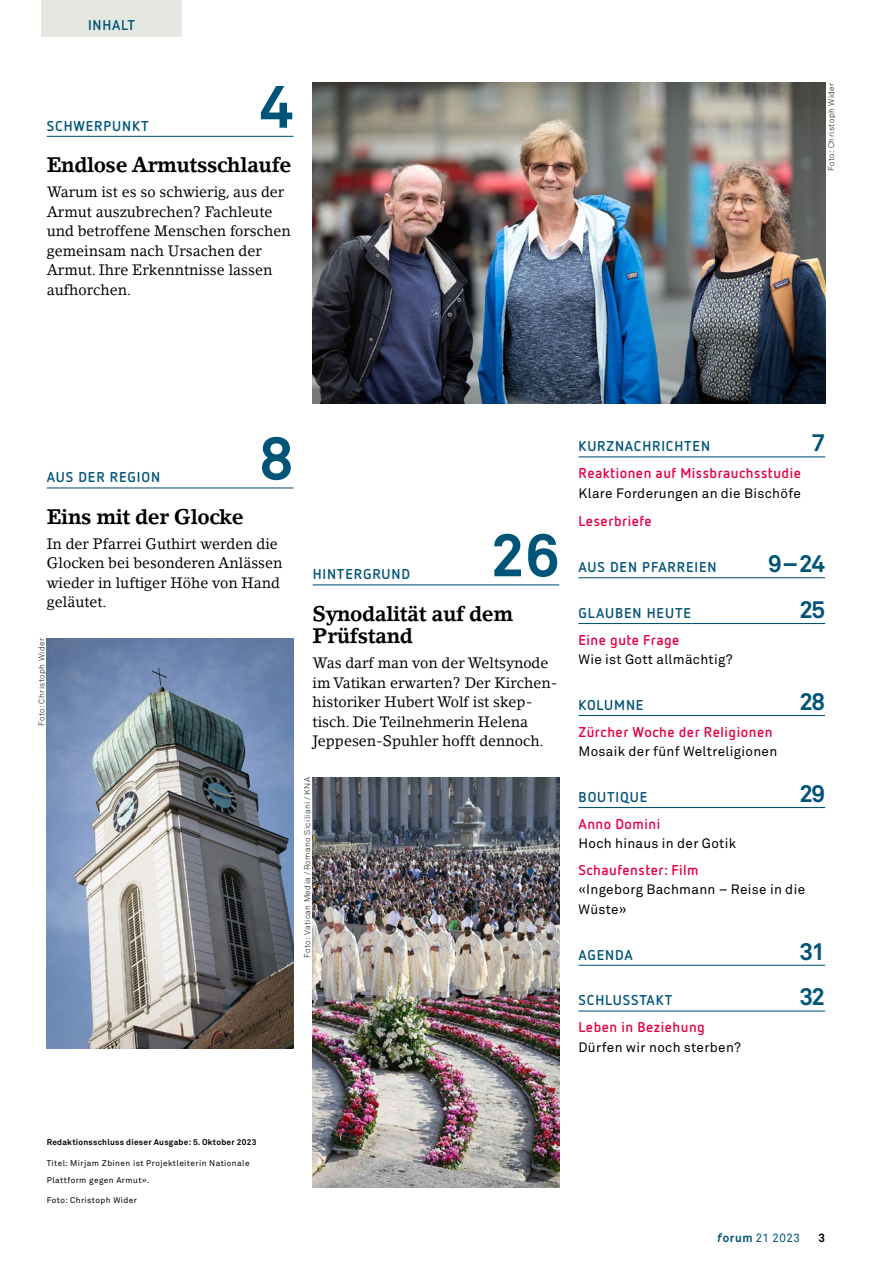
<style>
.page{position:relative;width:872px;height:1263px;background:#fff}
.page>*{position:absolute;margin:0;border:0;box-sizing:border-box;transform-origin:0 0}
.t1{font:700 60px "Akkurat Pro";color:#005478}
.t2{font:700 24px "Akkurat Pro";letter-spacing:-.075em;color:#005478}
.t3{font:700 21px/22.5px "Lino Letter";letter-spacing:-.02em;color:#000;scale:.96 1}
.t4{font:15px/19.5px "Lino Letter";color:#000;scale:.96 1}
.t5{font:700 14.25px "Netto OT";letter-spacing:.035em;color:#e50045}
.t6{font:700 14.25px "Netto OT";letter-spacing:.06em;color:#005478}
.t7{font:13.5px/19.5px "Akkurat Pro";letter-spacing:.025em;color:#000}
.t8{font:12px "Akkurat Pro";letter-spacing:.04em;color:#005478;scale:.96 1}
.t9{font:700 12px "Akkurat Pro";color:#000;scale:.96 1}
.t10{font:8.25px/16.5px "Akkurat Pro";letter-spacing:.05em;color:#000}
.t11{font:8.25px "Akkurat Light Pro";letter-spacing:.05em;color:#000}
.t12{font:700 8.25px "Akkurat Pro";letter-spacing:.03em;color:#000}
.s1{font-weight:700;font-style:italic}
.s2{font-weight:700}
</style>
<div class="page">
<div style="left:41px;top:0;width:141px;height:36px;background:#e4e8e1"></div>
<img style="left:313px;top:82px;width:512px;height:322px">
<hr style="left:578px;top:456px;width:247px;height:1px;background:#005478">
<hr style="left:578px;top:577px;width:247px;height:1px;background:#005478">
<hr style="left:578px;top:623px;width:247px;height:1px;background:#005478">
<hr style="left:578px;top:715px;width:247px;height:1px;background:#005478">
<hr style="left:578px;top:807px;width:247px;height:1px;background:#005478">
<hr style="left:578px;top:965px;width:247px;height:1px;background:#005478">
<hr style="left:578px;top:1010px;width:247px;height:1px;background:#005478">
<hr style="left:47px;top:136px;width:246px;height:1px;background:#005478">
<hr style="left:313px;top:584px;width:246px;height:1px;background:#005478">
<img style="left:313px;top:777px;width:246px;height:410px">
<hr style="left:47px;top:487px;width:246px;height:1px;background:#005478">
<img style="left:47px;top:638px;width:246px;height:410px">
<p class="t6" style="left:88px;top:16px;width:48px">INHALT</p>
<h1 class="t1" style="left:259px;top:69px;width:36px">4</h1>
<h3 class="t3" style="left:47px;top:154px;width:256px">Endlose Armutsschlaufe</h3>
<p class="t4" style="left:47px;top:182px;width:256px">Warum ist es so schwierig, aus der<br>Armut auszubrechen? Fachleute und betroffene Menschen forschen gemeinsam nach Ursachen der<br>Armut. Ihre Erkenntnisse lassen aufhorchen.</p>
<p class="t6" style="left:47px;top:117px;width:103px">SCHWERPUNKT</p>
<p class="t11" style="left:826px;top:171px;width:90px;rotate:-90deg">Foto: Christoph Wider</p>
<p class="t6" style="left:47px;top:468px;width:115px">AUS DER REGION</p>
<h1 class="t1" style="left:259px;top:421px;width:36px">8</h1>
<h3 class="t3" style="left:47px;top:505px;width:207px">Eins mit der Glocke</h3>
<p class="t4" style="left:47px;top:534px;width:247px">In der Pfarrei Guthirt werden die<br>Glocken bei besonderen Anlässen wieder in luftiger Höhe von Hand geläutet.</p>
<p class="t11" style="left:37px;top:726px;width:90px;rotate:-90deg">Foto: Christoph Wider</p>
<h1 class="t1" style="left:490px;top:518px;width:70px">26</h1>
<h3 class="t3" style="left:313px;top:602px;width:210px">Synodalität auf dem<br>Prüfstand</h3>
<p class="t4" style="left:313px;top:653px;width:256px">Was darf man von der Weltsynode im Vatikan erwarten? Der Kirchen&shy;historiker Hubert Wolf ist skep&shy;tisch. Die Teilnehmerin Helena<br>Jeppesen- Spuhler hofft dennoch.</p>
<p class="t6" style="left:313px;top:565px;width:99px">HINTERGRUND</p>
<p class="t11" style="left:302px;top:958px;width:182px;rotate:-90deg">Foto: Vatican Media / Romano Siciliani / KNA</p>
<p class="t6" style="left:578px;top:437px;width:133px">KURZNACHRICHTEN</p>
<h2 class="t2" style="left:811px;top:428px;width:15px">7</h2>
<p class="t5" style="left:578px;top:464px;width:224px">Reaktionen auf Missbrauchsstudie</p>
<p class="t7" style="left:578px;top:483px;width:224px">Klare Forderungen an die Bischöfe</p>
<p class="t5" style="left:578px;top:512px;width:75px">Leserbriefe</p>
<p class="t6" style="left:578px;top:558px;width:140px">AUS DEN PFARREIEN</p>
<h2 class="t2" style="left:768px;top:549px;width:58px">9–24</h2>
<p class="t6" style="left:578px;top:604px;width:114px">GLAUBEN HEUTE</p>
<h2 class="t2" style="left:799px;top:594px;width:27px">25</h2>
<p class="t5" style="left:578px;top:631px;width:103px">Eine gute Frage</p>
<p class="t7" style="left:578px;top:650px;width:156px">Wie ist Gott allmächtig?</p>
<p class="t6" style="left:578px;top:696px;width:66px">KOLUMNE</p>
<h2 class="t2" style="left:799px;top:686px;width:27px">28</h2>
<p class="t5" style="left:578px;top:723px;width:195px">Zürcher Woche der Religionen</p>
<p class="t7" style="left:578px;top:742px;width:200px">Mosaik der fünf Weltreligionen</p>
<p class="t6" style="left:578px;top:788px;width:70px">BOUTIQUE</p>
<h2 class="t2" style="left:799px;top:778px;width:27px">29</h2>
<p class="t5" style="left:578px;top:815px;width:83px">Anno Domini</p>
<p class="t7" style="left:578px;top:834px;width:159px">Hoch hinaus in der Gotik</p>
<p class="t5" style="left:578px;top:861px;width:121px">Schaufenster: Film</p>
<p class="t7" style="left:578px;top:880px;width:228px">«Ingeborg Bachmann – Reise in die<br>Wüste»</p>
<p class="t6" style="left:578px;top:946px;width:56px">AGENDA</p>
<h2 class="t2" style="left:799px;top:936px;width:27px">31</h2>
<p class="t6" style="left:578px;top:991px;width:95px">SCHLUSSTAKT</p>
<h2 class="t2" style="left:799px;top:982px;width:27px">32</h2>
<p class="t5" style="left:578px;top:1018px;width:128px">Leben in Beziehung</p>
<p class="t7" style="left:578px;top:1037px;width:164px">Dürfen wir noch sterben?</p>
<p class="t12" style="left:47px;top:1137px;width:211px">Redaktionsschluss dieser Ausgabe: 5. Oktober 2023</p>
<p class="t10" style="left:47px;top:1155px;width:204px">Titel: Mirjam Zbinen ist Projektleiterin Nationale<br>Plattform gegen Armut».</p>
<p class="t10" style="left:47px;top:1192px;width:92px">Foto: Christoph Wider</p>
<p class="t8" style="left:717px;top:1231px;width:87px"><span class="s1">f</span><span class="s2">orum</span> 21 2023</p>
<p class="t9" style="left:818px;top:1231px;width:8px">3</p>
</div>
